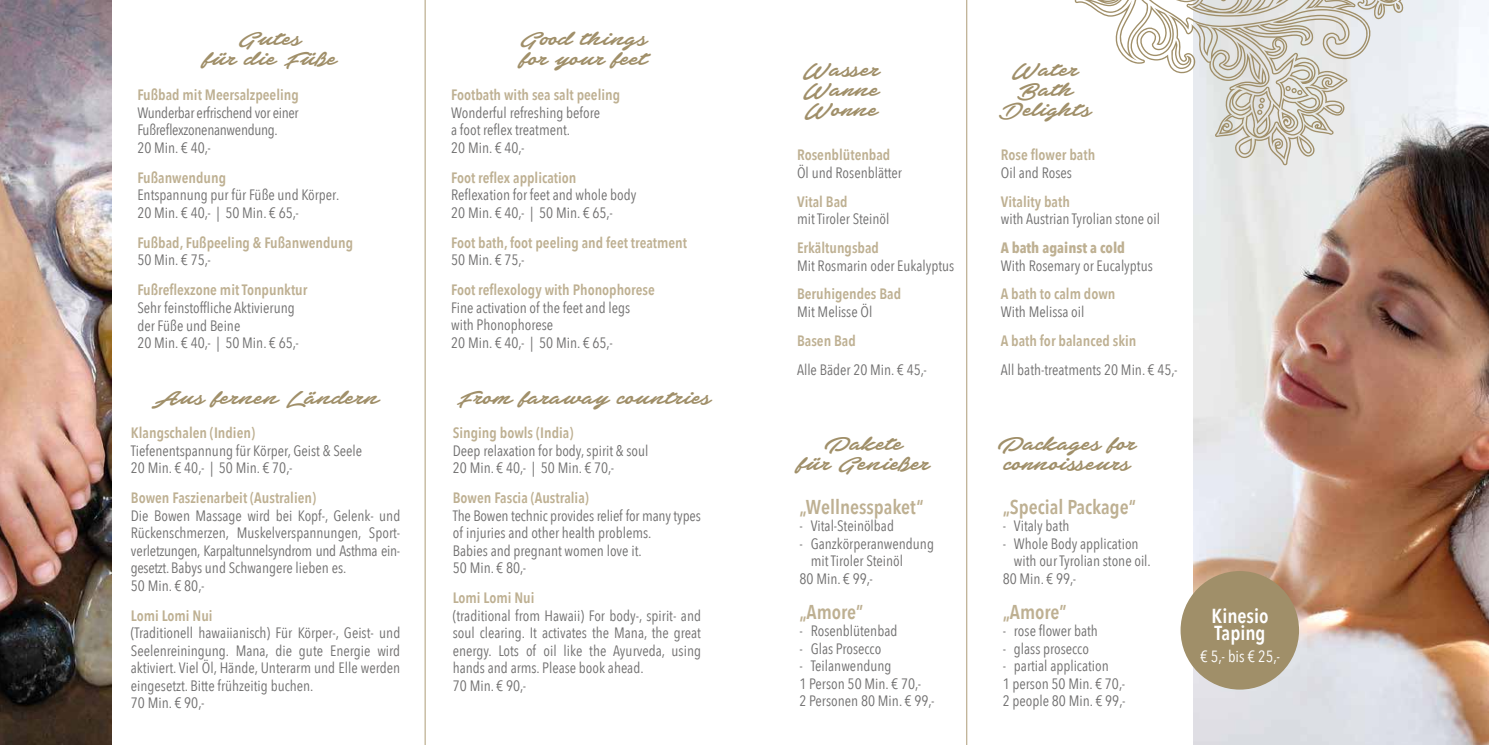
<style>
.page{position:relative;width:1489px;height:745px;background:#fff}
.page>*{position:absolute;margin:0;border:0;box-sizing:border-box;transform-origin:0 0}
.t1{font:600 20.25px/17.5px "Avenir Next Condensed";color:#fff}
.t2{font:20px/20px "Elevate PERSONALUSEONLY";color:#a08f69;text-align:center}
.t3{font:600 20px "Avenir Next Condensed";color:#beb092}
.t4{font:16.12px "Avenir Next Condensed";color:#fff}
.t5{font:15px/17.5px "Avenir Next Condensed";color:#706f6f}
.t6{font:600 15px "Avenir Next Condensed";color:#beb092}
.t7{font:15px/17.5px "Avenir Next Condensed";letter-spacing:-.02em;color:#706f6f}
.t8{font:700 15px "Avenir Next Condensed";color:#beb092}
</style>
<div class="page">
<img style="left:1193px;top:0;width:295px;height:744px">
<div style="left:1180px;top:570px;width:118px;height:119px;background:#a08f69;border-radius:50%"></div>
<hr style="left:424px;top:0;width:2px;height:744px;background:#beb092">
<hr style="left:966px;top:0;width:1px;height:744px;background:#beb092">
<img style="left:0;top:0;width:111px;height:744px">
<svg style="left:1074px;top:0;width:344px;height:165px"></svg>
<h2 class="t2" style="left:204px;top:30px;width:134px">Gutes<br>für die Füße</h2>
<p class="t6" style="left:137px;top:86px;width:163px">Fußbad mit Meersalzpeeling</p>
<p class="t7" style="left:137px;top:104px;width:163px">Wunderbar erfrischend vor einer<br>Fußreflexzonenanwendung.<br>20 Min. € 40,-</p>
<p class="t6" style="left:137px;top:168px;width:90px">Fußanwendung</p>
<p class="t5" style="left:137px;top:186px;width:203px">Entspannung pur für Füße und Körper.<br>20 Min. € 40,- | 50 Min. € 65,-</p>
<p class="t6" style="left:137px;top:233px;width:217px">Fußbad, Fußpeeling &amp; Fußanwendung</p>
<p class="t5" style="left:137px;top:251px;width:75px">50 Min. € 75,-</p>
<p class="t6" style="left:137px;top:281px;width:172px">Fußreflexzone mit Tonpunktur</p>
<p class="t5" style="left:137px;top:299px;width:163px">Sehr feinstoffliche Aktivierung der Füße und Beine<br>20 Min. € 40,- | 50 Min. € 65,-</p>
<h2 class="t2" style="left:521px;top:30px;width:128px;text-align:left">Good things for your feet</h2>
<p class="t6" style="left:451px;top:86px;width:170px">Footbath with sea salt peeling</p>
<p class="t5" style="left:451px;top:104px;width:150px">Wonderful refreshing before a foot reflex treatment.<br>20 Min. € 40,-</p>
<p class="t6" style="left:451px;top:168px;width:127px">Foot reflex application</p>
<p class="t5" style="left:451px;top:186px;width:187px">Reflexation for feet and whole body<br>20 Min. € 40,- | 50 Min. € 65,-</p>
<p class="t6" style="left:451px;top:233px;width:237px">Foot bath, foot peeling and feet treatment</p>
<p class="t5" style="left:451px;top:251px;width:75px">50 Min. € 75,-</p>
<p class="t6" style="left:451px;top:281px;width:205px">Foot reflexology with Phonophorese</p>
<p class="t5" style="left:451px;top:299px;width:180px">Fine activation of the feet and legs with Phonophorese<br>20 Min. € 40,- | 50 Min. € 65,-</p>
<h2 class="t2" style="left:803px;top:61px;width:78px;text-align:justify">Wasser Wanne Wonne</h2>
<p class="t6" style="left:797px;top:146px;width:95px">Rosenblütenbad</p>
<p class="t5" style="left:797px;top:164px;width:106px">Öl und Rosenblätter</p>
<p class="t6" style="left:797px;top:192px;width:52px">Vital Bad</p>
<p class="t5" style="left:797px;top:210px;width:94px">mit Tiroler Steinöl</p>
<p class="t6" style="left:797px;top:238px;width:83px">Erkältungsbad</p>
<p class="t5" style="left:797px;top:256px;width:159px">Mit Rosmarin oder Eukalyptus</p>
<p class="t6" style="left:797px;top:285px;width:106px">Beruhigendes Bad</p>
<p class="t5" style="left:797px;top:303px;width:77px">Mit Melisse Öl</p>
<p class="t6" style="left:797px;top:331px;width:60px">Basen Bad</p>
<p class="t5" style="left:797px;top:360px;width:131px">Alle Bäder 20 Min. € 45,-</p>
<h2 class="t2" style="left:999px;top:61px;width:93px">Water<br>Bath<br>Delights</h2>
<p class="t6" style="left:1000px;top:146px;width:96px">Rose flower bath</p>
<p class="t5" style="left:1000px;top:164px;width:72px">Oil and Roses</p>
<p class="t6" style="left:1000px;top:192px;width:70px">Vitality bath</p>
<p class="t5" style="left:1000px;top:210px;width:161px">with Austrian Tyrolian stone oil</p>
<p class="t8" style="left:1000px;top:238px;width:126px">A bath against a cold</p>
<p class="t5" style="left:1000px;top:256px;width:153px">With Rosemary or Eucalyptus</p>
<p class="t6" style="left:1000px;top:285px;width:116px">A bath to calm down</p>
<p class="t5" style="left:1000px;top:303px;width:85px">With Melissa oil</p>
<p class="t6" style="left:1000px;top:331px;width:137px">A bath for balanced skin</p>
<p class="t5" style="left:1000px;top:360px;width:178px">All bath-treatments 20 Min. € 45,-</p>
<h2 class="t2" style="left:152px;top:389px;width:229px">Aus fernen Ländern</h2>
<h2 class="t2" style="left:457px;top:389px;width:255px">From faraway countries</h2>
<p class="t6" style="left:453px;top:423px;width:122px">Singing bowls (India)</p>
<p class="t5" style="left:453px;top:441px;width:197px">Deep relaxation for body, spirit &amp; soul<br>20 Min. € 40,- | 50 Min. € 70,-</p>
<p class="t6" style="left:453px;top:488px;width:138px">Bowen Fascia (Australia)</p>
<p class="t5" style="left:453px;top:506px;width:249px">The Bowen technic provides relief for many types of injuries and other health problems.<br>Babies and pregnant women love it.<br>50 Min. € 80,-</p>
<p class="t6" style="left:453px;top:588px;width:83px">Lomi Lomi Nui</p>
<p class="t5" style="left:453px;top:606px;width:250px">(traditional from Hawaii) For body-, spirit- and soul clearing. It activates the Mana, the great energy. Lots of oil like the Ayurveda, using hands and arms. Please book ahead.<br>70 Min. € 90,-</p>
<h1 class="t1" style="left:1211px;top:606px;width:58px">Kinesio<br>Taping</h1>
<p class="t6" style="left:131px;top:423px;width:126px">Klangschalen (Indien)</p>
<p class="t5" style="left:131px;top:441px;width:233px">Tiefenentspannung für Körper, Geist &amp; Seele<br>20 Min. € 40,- | 50 Min. € 70,-</p>
<p class="t6" style="left:131px;top:488px;width:187px">Bowen Faszienarbeit (Australien)</p>
<p class="t5" style="left:131px;top:506px;width:271px">Die Bowen Massage wird bei Kopf-, Gelenk- und Rückenschmerzen, Muskelverspannungen, Sport&shy;verletzungen, Karpaltunnelsyndrom und Asthma ein&shy;gesetzt. Babys und Schwangere lieben es.<br>50 Min. € 80,-</p>
<p class="t6" style="left:131px;top:606px;width:83px">Lomi Lomi Nui</p>
<p class="t5" style="left:131px;top:624px;width:271px">(Traditionell hawaiianisch) Für Körper-, Geist- und Seelenreiningung. Mana, die gute Energie wird aktiviert. Viel Öl, Hände, Unterarm und Elle werden eingesetzt. Bitte frühzeitig buchen.<br>70 Min. € 90,-</p>
<h2 class="t2" style="left:998px;top:435px;width:139px;text-align:left">Packages for connoisseurs</h2>
<h2 class="t2" style="left:797px;top:435px;width:133px">Pakete<br>für Genießer</h2>
<h2 class="t3" style="left:1002px;top:494px;width:135px">„Special Package“</h2>
<p class="t5" style="left:1002px;top:517px;width:68px">- Vitaly bath</p>
<p class="t5" style="left:1002px;top:534px;width:137px">- Whole Body application</p>
<p class="t5" style="left:1013px;top:552px;width:138px">with our Tyrolian stone oil.</p>
<p class="t5" style="left:1002px;top:569px;width:75px">80 Min. € 99,-</p>
<h2 class="t3" style="left:1002px;top:599px;width:65px">„Amore”</h2>
<p class="t5" style="left:1002px;top:622px;width:97px">- rose flower bath</p>
<p class="t5" style="left:1002px;top:639px;width:88px">- glass prosecco</p>
<p class="t5" style="left:1002px;top:657px;width:124px">- partial application<br>1 person 50 Min. € 70,-<br>2 people 80 Min. € 99,-</p>
<h2 class="t3" style="left:799px;top:494px;width:126px">„Wellnesspaket“</h2>
<p class="t5" style="left:799px;top:517px;width:96px">- Vital-Steinölbad</p>
<p class="t5" style="left:799px;top:534px;width:136px">- Ganzkörperanwendung</p>
<p class="t5" style="left:810px;top:552px;width:94px">mit Tiroler Steinöl</p>
<p class="t5" style="left:799px;top:569px;width:75px">80 Min. € 99,-</p>
<h2 class="t3" style="left:799px;top:599px;width:65px">„Amore”</h2>
<p class="t5" style="left:799px;top:622px;width:99px">- Rosenblütenbad</p>
<p class="t5" style="left:799px;top:639px;width:83px">- Glas Prosecco</p>
<p class="t5" style="left:799px;top:657px;width:137px">- Teilanwendung<br>1 Person 50 Min. € 70,-<br>2 Personen 80 Min. € 99,-</p>
<p class="t4" style="left:1200px;top:646px;width:81px">€ 5,- bis € 25,-</p>
</div>
